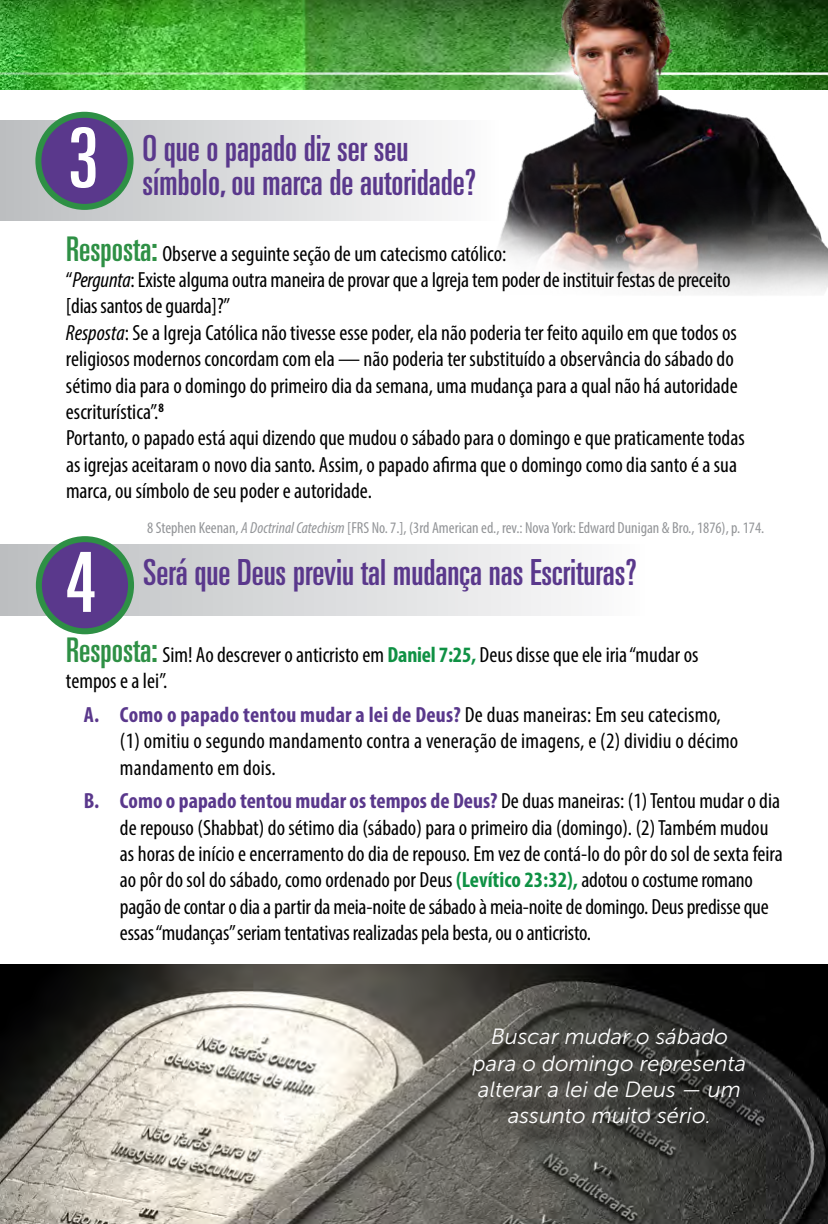
<style>
.page{position:relative;width:828px;height:1224px;background:#fff}
.page>*{position:absolute;margin:0;border:0;box-sizing:border-box;transform-origin:0 0}
.t1{font:ultra-condensed 83px "Univers";color:#fff}
.t2{font:ultra-condensed 36px/34px "Univers";color:#5a388c}
.t3{font:condensed 22px/26.4px "Myriad Pro";color:#000}
.t4{font:italic 22px/26.4px "Museo Sans 300";color:#fff;text-align:center}
.t5{font:condensed 16px "Myriad Pro";color:#939598}
.s1{font-family:"Univers";font-stretch:ultra-condensed;font-size:34px;color:#2e9045}
.s2{font-style:italic}
.s3{font-weight:700;color:#0f9144}
.s4{font-weight:700;color:#5a388c}
</style>
<div class="page">
<img style="left:0;top:0;width:828px;height:295px">
<div style="left:0;top:120px;width:498px;height:100px;background:linear-gradient(to right,#b3bbb8,#fefcfe)"></div>
<div style="left:38px;top:115px;width:93px;height:92px;background:#5a388c;border-radius:50%"></div>
<div style="left:35px;top:112px;width:99px;height:98px;border:6px solid #2e9045;border-radius:50%"></div>
<svg style="left:0;top:544px;width:571px;height:71px;background:#dadcdc"></svg>
<div style="left:39px;top:539px;width:92px;height:92px;background:#5a388c;border-radius:50%"></div>
<div style="left:36px;top:536px;width:98px;height:98px;border:6px solid #2e9045;border-radius:50%"></div>
<img style="left:0;top:965px;width:828px;height:259px">
<div style="left:476px;top:1031px;width:293px;height:117px;background:#000;opacity:.9"></div>
<h1 class="t1" style="left:68px;top:111px;width:32px">3</h1>
<h2 class="t2" style="left:143px;top:131px;width:335px">O que o papado diz ser seu símbolo, ou marca de autoridade?</h2>
<p class="t3" style="left:66px;top:240px;width:680px"><span class="s1">Resposta:</span> Observe a seguinte seção de um catecismo católico:<br>“<span class="s2">Pergunta</span>: Existe alguma outra maneira de provar que a Igreja tem poder de instituir festas de preceito [dias santos de guarda]?”<br><span class="s2">Resposta</span>: Se a Igreja Católica não tivesse esse poder, ela não poderia ter feito aquilo em que todos os religiosos modernos concordam com ela — não poderia ter substituído a observância do sábado do sétimo dia para o domingo do primeiro dia da semana, uma mudança para a qual não há autoridade escriturística”.<sup>8<br></sup>Portanto, o papado está aqui dizendo que mudou o sábado para o domingo e que praticamente todas as igrejas aceitaram o novo dia santo. Assim, o papado afirma que o domingo como dia santo é a sua marca, ou símbolo de seu poder e autoridade.</p>
<h1 class="t1" style="left:65px;top:535px;width:32px">4</h1>
<p class="t5" style="left:147px;top:518px;width:619px">8 Stephen Keenan, <span class="s2">A Doctrinal Catechism</span> [FRS No. 7.], (3rd American ed., rev.: Nova York: Edward Dunigan &amp; Bro., 1876), p. 174.</p>
<h2 class="t2" style="left:143px;top:555px;width:495px">Será que Deus previu tal mudança nas Escrituras?</h2>
<p class="t3" style="left:66px;top:641px;width:634px"><span class="s1">Resposta:</span> Sim! Ao descrever o anticristo em <span class="s3">Daniel 7:25,</span> Deus disse que ele iria “mudar os tempos e a lei”.</p>
<p class="t3" style="left:120px;top:701px;width:620px;text-indent:-36px"><span class="s4">A. Como o papado tentou mudar a lei de Deus?</span> De duas maneiras: Em seu catecismo, (1) omitiu o segundo mandamento contra a veneração de imagens, e (2) dividiu o décimo mandamento em dois.</p>
<p class="t3" style="left:120px;top:787px;width:665px;text-indent:-36px"><span class="s4">B. Como o papado tentou mudar os tempos de Deus?</span> De duas maneiras: (1) Tentou mudar o dia de repouso (Shabbat) do sétimo dia (sábado) para o primeiro dia (domingo). (2) Também mudou as horas de início e encerramento do dia de repouso. Em vez de contá-lo do pôr do sol de sexta feira ao pôr do sol do sábado, como ordenado por Deus <span class="s3">(Levítico 23:32),</span> adotou o costume romano pagão de contar o dia a partir da meia-noite de sábado à meia-noite de domingo. Deus predisse que essas “mudanças” seriam tentativas realizadas pela besta, ou o anticristo.</p>
<p class="t4" style="left:473px;top:1024px;width:275px">Buscar mudar o sábado para o domingo representa alterar a lei de Deus — um assunto muito sério.</p>
</div>
